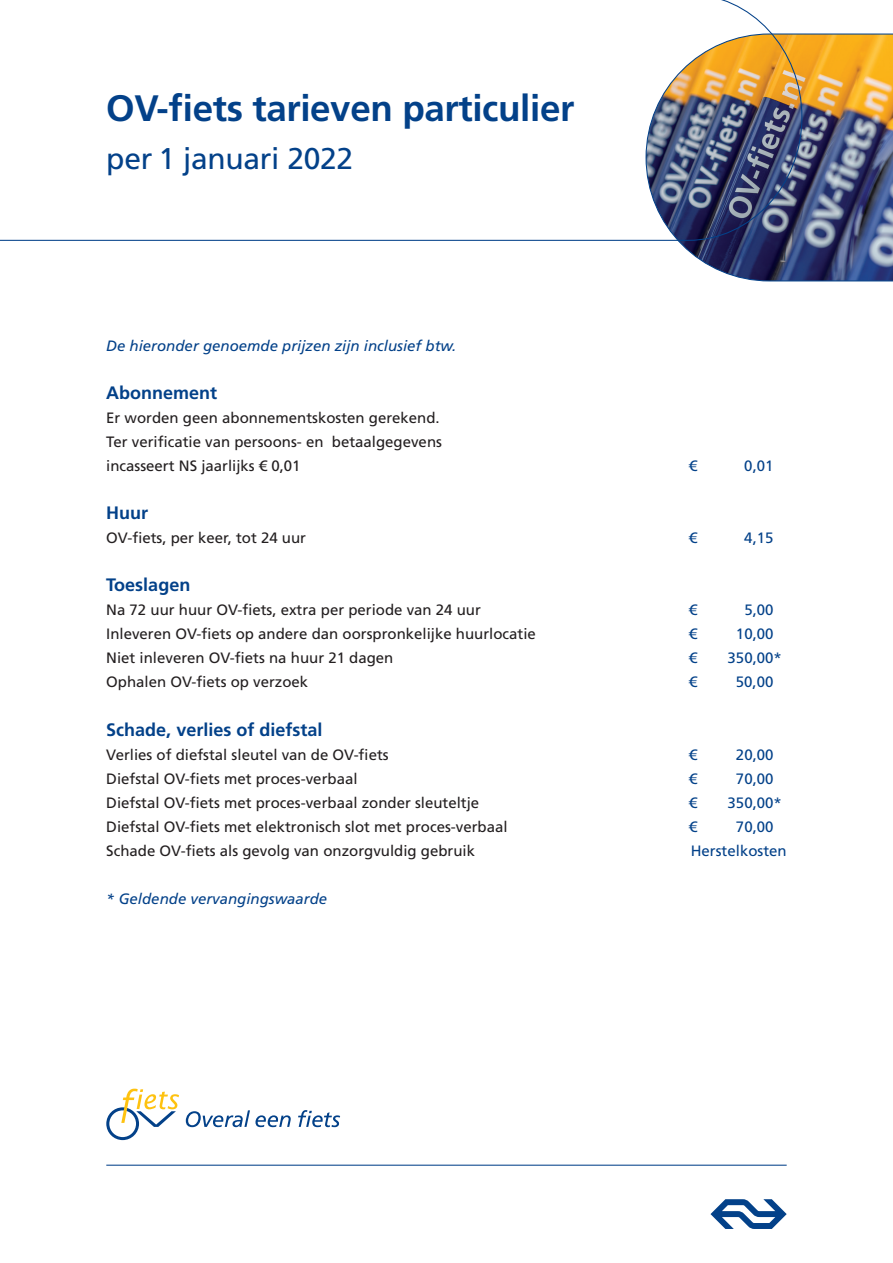
<style>
.page{position:relative;width:893px;height:1263px;background:#fff}
.page>*{position:absolute;margin:0;border:0;box-sizing:border-box;transform-origin:0 0}
.t1{font:700 36.75px "Frutiger LT Std";letter-spacing:-.01em;color:#034189}
.t2{font:30px "Frutiger LT Std";letter-spacing:-.01em;color:#034189}
.t3{font:700 18px "Frutiger LT Std";color:#034189}
.t4{font:15px/24px "Frutiger LT Std";color:#231f20}
.t5{font:15px "Frutiger LT Std";color:#034189}
.t6{font:italic 15px "Frutiger LT Std";color:#034189}
</style>
<div class="page">
<svg style="left:106px;top:1089px;width:73px;height:51px"></svg>
<svg style="left:186px;top:1110px;width:105px;height:17px"></svg>
<svg style="left:298px;top:1110px;width:42px;height:17px"></svg>
<img style="left:678px;top:33px;width:215px;height:249px">
<svg style="left:0;top:0;width:803px;height:241px"></svg>
<hr style="left:106px;top:1165px;width:681px;height:1px;background:#034189">
<svg style="left:710px;top:1199px;width:77px;height:30px"></svg>
<h1 class="t1" style="left:106px;top:87px;width:470px">OV-fiets tarieven particulier</h1>
<h2 class="t2" style="left:106px;top:141px;width:248px">per 1 januari 2022</h2>
<p class="t6" style="left:106px;top:337px;width:352px">De hieronder genoemde prijzen zijn inclusief btw.</p>
<p class="t3" style="left:106px;top:383px;width:113px">Abonnement</p>
<p class="t4" style="left:106px;top:406px;width:337px">Er worden geen abonnementskosten gerekend.<br>Ter verificatie van persoons- en betaalgegevens incasseert NS jaarlijks € 0,01</p>
<p class="t5" style="left:689px;top:457px;width:10px">€</p>
<p class="t5" style="left:744px;top:457px;width:31px">0,01</p>
<p class="t3" style="left:106px;top:503px;width:43px">Huur</p>
<p class="t4" style="left:106px;top:526px;width:201px">OV-fiets, per keer, tot 24 uur</p>
<p class="t5" style="left:689px;top:529px;width:10px">€</p>
<p class="t5" style="left:744px;top:529px;width:31px">4,15</p>
<p class="t3" style="left:106px;top:575px;width:86px">Toeslagen</p>
<p class="t4" style="left:106px;top:598px;width:376px">Na 72 uur huur OV-fiets, extra per periode van 24 uur</p>
<p class="t5" style="left:689px;top:601px;width:10px">€</p>
<p class="t5" style="left:744px;top:601px;width:31px">5,00</p>
<p class="t4" style="left:106px;top:622px;width:431px">Inleveren OV-fiets op andere dan oorspronkelijke huurlocatie</p>
<p class="t5" style="left:689px;top:625px;width:10px">€</p>
<p class="t5" style="left:736px;top:625px;width:39px">10,00</p>
<p class="t4" style="left:106px;top:646px;width:289px">Niet inleveren OV-fiets na huur 21 dagen</p>
<p class="t5" style="left:689px;top:649px;width:10px">€</p>
<p class="t5" style="left:728px;top:649px;width:56px">350,00*</p>
<p class="t4" style="left:106px;top:670px;width:204px">Ophalen OV-fiets op verzoek</p>
<p class="t5" style="left:689px;top:673px;width:10px">€</p>
<p class="t5" style="left:736px;top:673px;width:39px">50,00</p>
<p class="t3" style="left:106px;top:719px;width:218px">Schade, verlies of diefstal</p>
<p class="t4" style="left:106px;top:742px;width:284px">Verlies of diefstal sleutel van de OV-fiets</p>
<p class="t5" style="left:689px;top:745px;width:10px">€</p>
<p class="t5" style="left:736px;top:745px;width:39px">20,00</p>
<p class="t4" style="left:106px;top:766px;width:253px">Diefstal OV-fiets met proces-verbaal</p>
<p class="t5" style="left:689px;top:769px;width:10px">€</p>
<p class="t5" style="left:736px;top:769px;width:39px">70,00</p>
<p class="t4" style="left:106px;top:790px;width:374px">Diefstal OV-fiets met proces-verbaal zonder sleuteltje</p>
<p class="t5" style="left:689px;top:793px;width:10px">€</p>
<p class="t5" style="left:728px;top:793px;width:56px">350,00*</p>
<p class="t4" style="left:106px;top:814px;width:403px">Diefstal OV-fiets met elektronisch slot met proces-verbaal</p>
<p class="t5" style="left:689px;top:817px;width:10px">€</p>
<p class="t5" style="left:736px;top:817px;width:39px">70,00</p>
<p class="t4" style="left:106px;top:838px;width:370px">Schade OV-fiets als gevolg van onzorgvuldig gebruik</p>
<p class="t5" style="left:691px;top:841px;width:97px">Herstelkosten</p>
<p class="t6" style="left:106px;top:889px;width:222px">* Geldende vervangingswaarde</p>
</div>
